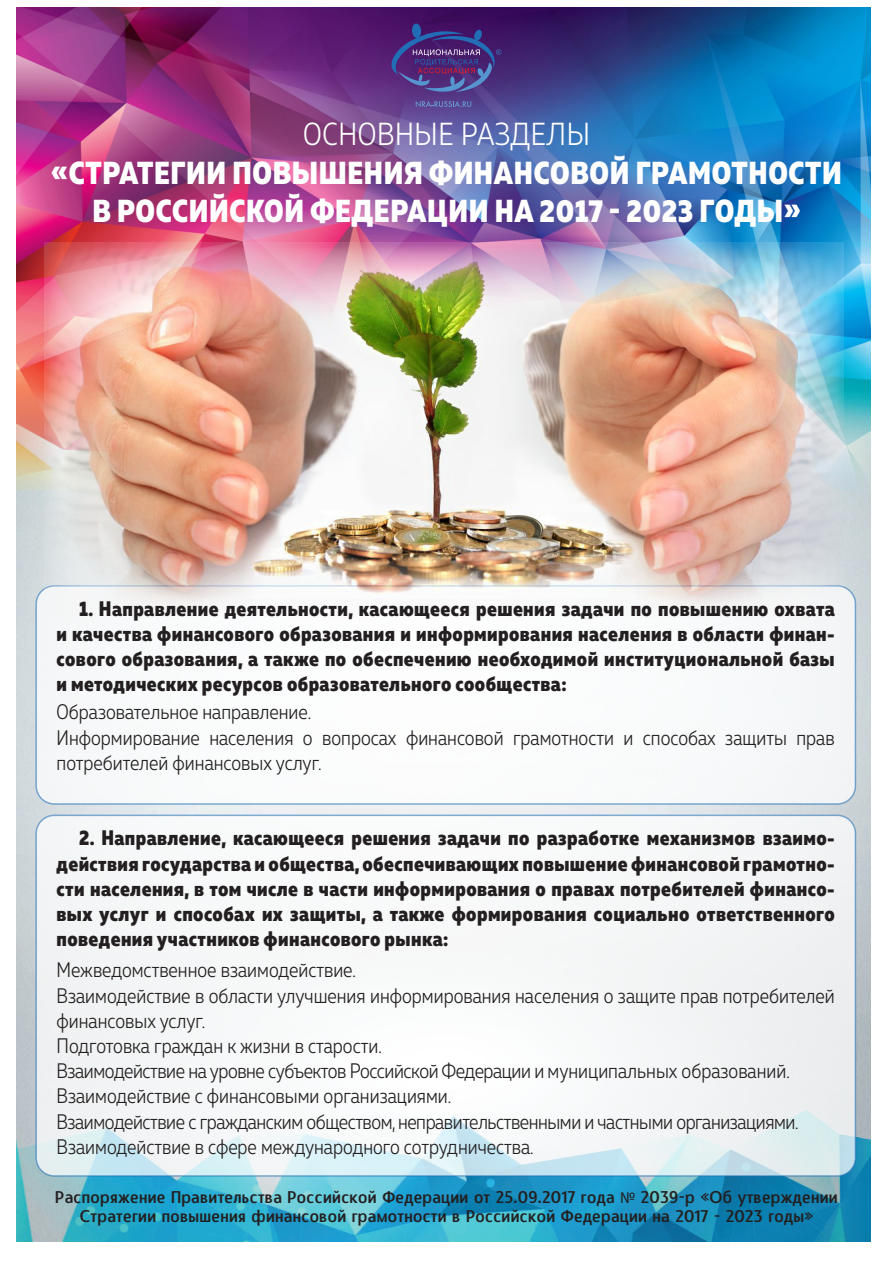
<style>
.page{position:relative;width:893px;height:1263px;background:#fff}
.page>*{position:absolute;margin:0;border:0;box-sizing:border-box;transform-origin:0 0}
.t1{font:800 31.8px/38.7px "Muller Narrow";letter-spacing:.02em;color:#fff;text-align:center}
.t2{font:300 31.8px "Muller Narrow";letter-spacing:.02em;color:#fff}
.t3{font:800 21px/25.2px "Muller Narrow";letter-spacing:.02em;color:#231f20;text-align:justify}
.t4{font:300 21px/25.2px "Muller Narrow";color:#231f20}
.t5{font:16.5px/19.8px "Designosaur";letter-spacing:.02em;color:#231f20;text-align:center}
.s1{font-family:"Myriad Pro"}
</style>
<div class="page">
<img style="left:16px;top:490px;width:854px;height:447px">
<img style="left:16px;top:7px;width:854px;height:483px">
<img style="left:16px;top:937px;width:854px;height:304px">
<div style="left:36px;top:586px;width:819px;height:218px;background:#fff;border-radius:18px"></div>
<svg style="left:36px;top:815px;width:819px;height:361px;fill:#f6f7f8"></svg>
<div style="left:35px;top:815px;width:821px;height:362px;border:2px solid #216db6;border-radius:18px"></div>
<div style="left:412px;top:23px;width:9px;height:15px;background:#216db6;border-radius:50%"></div>
<svg style="left:388px;top:29px;width:113px;height:65px;background:#4c3581"></svg>
<svg style="left:416px;top:101px;width:55px;height:6px"></svg>
<img style="left:44px;top:243px;width:800px;height:374px">
<h1 class="t2" style="left:303px;top:115px;width:288px">ОСНОВНЫЕ РАЗДЕЛЫ</h1>
<h1 class="t1" style="left:51px;top:153px;width:792px">«СТРАТЕГИИ ПОВЫШЕНИЯ ФИНАНСОВОЙ ГРАМОТНОСТИ<br>В РОССИЙСКОЙ ФЕДЕРАЦИИ НА 2017 - 2023 ГОДЫ»</h1>
<p class="t3" style="left:57px;top:596px;width:780px;text-indent:22px">1. Направление деятельности, касающееся решения задачи по повышению охвата и качества финансового образования и информирования населения в области финан&shy;сового образования, а также по обеспечению необходимой институциональной базы и методических ресурсов образовательного сообщества:</p>
<p class="t4" style="left:57px;top:699px;width:780px">Образовательное направление.<br>Информирование населения о вопросах финансовой грамотности и способах защиты прав потребителей финансовых услуг.</p>
<p class="t3" style="left:57px;top:825px;width:780px;text-indent:22px">2. Направление, касающееся решения задачи по разработке механизмов взаимо&shy;действия государства и общества, обеспечивающих повышение финансовой грамотно&shy;сти населения, в том числе в части информирования о правах потребителей финансо&shy;вых услуг и способах их защиты, а также формирования социально ответственного поведения участников финансового рынка:</p>
<p class="t4" style="left:57px;top:957px;width:780px">Межведомственное взаимодействие.<br>Взаимодействие в области улучшения информирования населения о защите прав потребителей финансовых услуг.<br>Подготовка граждан к жизни в старости.<br>Взаимодействие на уровне субъектов Российской Федерации и муниципальных образований.<br>Взаимодействие с финансовыми организациями.<br>Взаимодействие с гражданским обществом, неправительственными и частными организациями.<br>Взаимодействие в сфере международного сотрудничества.</p>
<p class="t5" style="left:55px;top:1186px;width:784px">Распоряжение Правительства Российской Федерации от 25.09.2017 года <span class="s1">№</span> 2039-р «Об утверждении<br>Стратегии повышения финансовой грамотности в Российской Федерации на 2017 - 2023 годы»</p>
</div>
